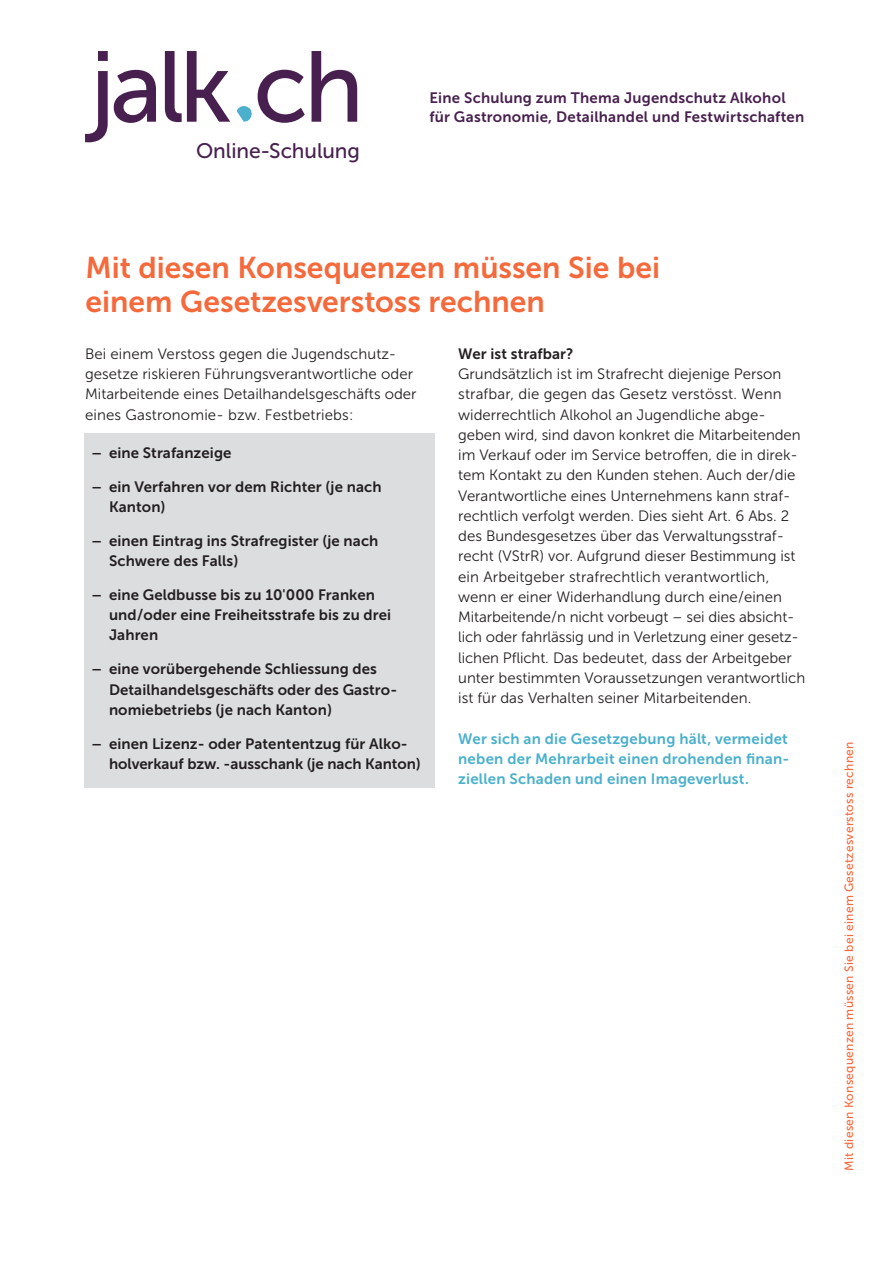
<style>
.page{position:relative;width:893px;height:1263px;background:#fff}
.page>*{position:absolute;margin:0;border:0;box-sizing:border-box;transform-origin:0 0}
.t1{font:30px/34.5px "Museo Sans 700";color:#f5693b}
.t2{font:21px "Museo Sans 500";letter-spacing:-.005em;color:#48204f}
.t3{font:15px/20.2px "Museo Sans 300";color:#231f20}
.t4{font:15px/20.2px "Museo Sans 700";letter-spacing:.005em;color:#231f20}
.t5{font:15px/20.2px "Museo Sans 700";letter-spacing:.015em;color:#4ab0cc;text-align:justify}
.t6{font:15px/19.5px "Museo Sans 700";letter-spacing:.015em;color:#48204f}
.t7{font:12px "Museo Sans 500";letter-spacing:.025em;color:#f5693b}
</style>
<div class="page">
<div style="left:85px;top:433px;width:350px;height:355px;background:#dcdddf"></div>
<svg style="left:85px;top:51px;width:23px;height:91px"></svg>
<svg style="left:114px;top:70px;width:42px;height:53px"></svg>
<svg style="left:165px;top:51px;width:65px;height:71px"></svg>
<svg style="left:312px;top:51px;width:45px;height:71px"></svg>
<svg style="left:237px;top:70px;width:68px;height:53px"></svg>
<h2 class="t2" style="left:196px;top:139px;width:165px">Online-Schulung</h2>
<p class="t6" style="left:429px;top:88px;width:376px">Eine Schulung zum Thema Jugendschutz Alkohol für Gastronomie, Detailhandel und Festwirtschaften</p>
<h1 class="t1" style="left:86px;top:250px;width:576px">Mit diesen Konsequenzen müssen Sie bei einem Gesetzesverstoss rechnen</h1>
<p class="t3" style="left:85px;top:344px;width:333px">Bei einem Verstoss gegen die Jugendschutz&shy;gesetze riskieren Führungsverantwortliche oder Mitarbeitende eines Detailhandelsgeschäfts oder eines Gastronomie- bzw. Festbetriebs:</p>
<p class="t4" style="left:91px;top:443px;width:142px">– eine Strafanzeige</p>
<p class="t4" style="left:109px;top:476px;width:274px;text-indent:-18px">– ein Verfahren vor dem Richter ( je nach<br>Kanton )</p>
<p class="t4" style="left:109px;top:530px;width:271px;text-indent:-18px">– einen Eintrag ins Strafregister ( je nach<br>Schwere des Falls )</p>
<p class="t4" style="left:109px;top:585px;width:284px;text-indent:-18px">– eine Geldbusse bis zu 10'000 Franken und / oder eine Freiheitsstrafe bis zu drei<br>Jahren</p>
<p class="t4" style="left:109px;top:659px;width:290px;text-indent:-18px">– eine vorübergehende Schliessung des<br>Detailhandelsgeschäfts oder des Gastro&shy;nomiebetriebs ( je nach Kanton )</p>
<p class="t4" style="left:109px;top:733px;width:313px;text-indent:-18px">– einen Lizenz- oder Patententzug für Alko&shy;holverkauf bzw. -ausschank ( je nach Kanton )</p>
<p class="t4" style="left:458px;top:344px;width:117px">Wer ist strafbar?</p>
<p class="t3" style="left:458px;top:364px;width:349px">Grundsätzlich ist im Strafrecht diejenige Person strafbar, die gegen das Gesetz verstösst. Wenn widerrechtlich Alkohol an Jugendliche abge&shy;geben wird, sind davon konkret die Mitarbeitenden im Verkauf oder im Service betroffen, die in direk&shy;tem Kontakt zu den Kunden stehen. Auch der / die Verantwortliche eines Unternehmens kann straf&shy;rechtlich verfolgt werden. Dies sieht Art. 6 Abs. 2 des Bundesgesetzes über das Verwaltungsstraf&shy;recht (VStrR ) vor. Aufgrund dieser Bestimmung ist ein Arbeitgeber strafrechtlich verantwortlich, wenn er einer Widerhandlung durch eine / einen Mitarbeitende / n nicht vorbeugt – sei dies absicht&shy;lich oder fahrlässig und in Verletzung einer gesetz&shy;lichen Pflicht. Das bedeutet, dass der Arbeitgeber unter bestimmten Voraussetzungen verantwortlich ist für das Verhalten seiner Mitarbeitenden.</p>
<p class="t5" style="left:458px;top:728px;width:333px">Wer sich an die Gesetzgebung hält, vermeidet neben der Mehrarbeit einen drohenden finan&shy;ziellen Schaden und einen Imageverlust.</p>
<p class="t7" style="left:842px;top:1170px;width:430px;rotate:-90deg">Mit diesen Konsequenzen müssen Sie bei einem Gesetzesverstoss rechnen</p>
</div>
